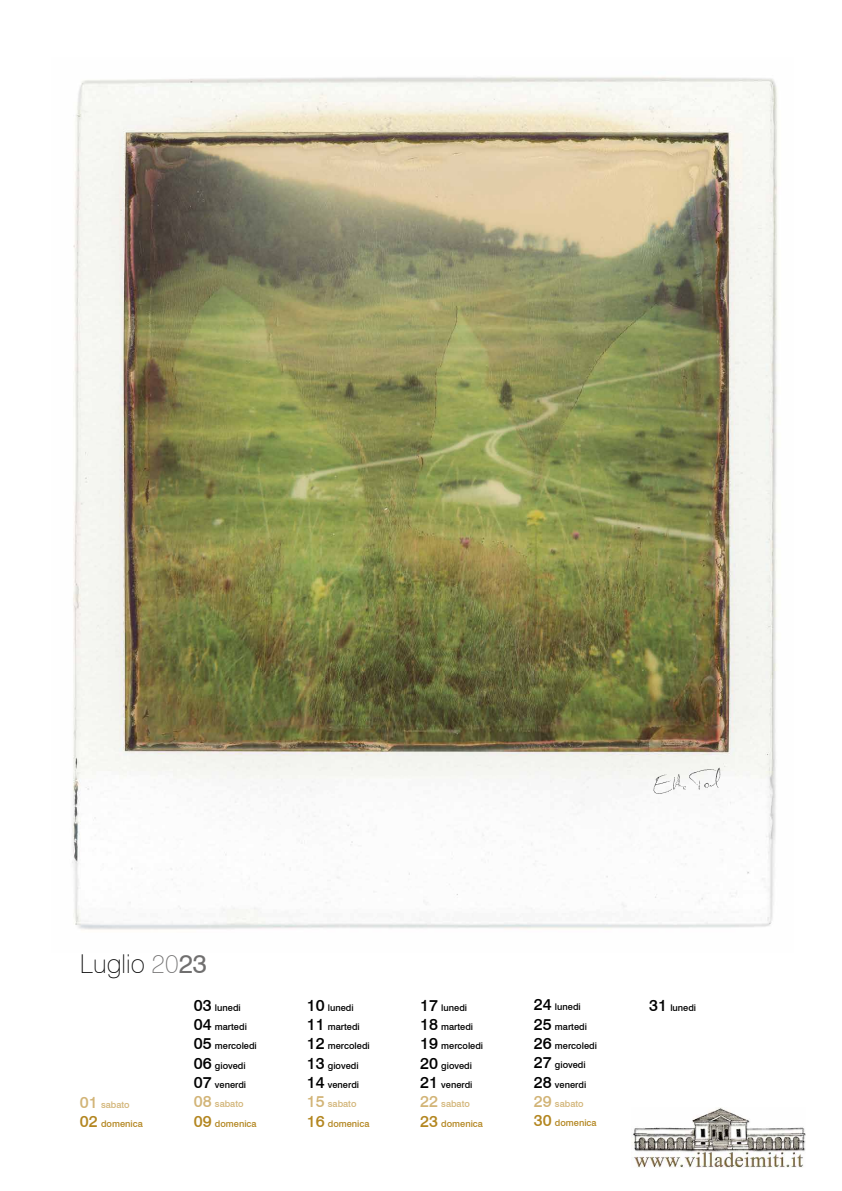
<style>
.page{position:relative;width:842px;height:1191px;background:#fff}
.page>*{position:absolute;margin:0;border:0;box-sizing:border-box;transform-origin:0 0}
.t1{font:100 26px "Swiss 721 BT";color:#000}
.t2{font:500 9.2px/19.3px "Swiss 721 BT";color:#000}
.t3{font:500 9.2px/19.3px "Swiss 721 BT";color:#b38620}
.s1{color:#706f6f}
.s2{font-weight:400;color:#706f6f}
.s3{font-size:16.1px;color:#d2b477}
.s4{color:#d2b477}
.s5{font-size:16.1px}
.s6{font-size:16.1px;color:#b38620}
.s7{color:#b38620}
</style>
<div class="page">
<img style="left:632px;top:1107px;width:174px;height:60px">
<img style="left:72px;top:76px;width:705px;height:854px">
<img style="left:649px;top:766px;width:75px;height:28px">
<h1 class="t1" style="left:80px;top:947px;width:129px">Luglio <span class="s1">20</span><span class="s2">23</span></h1>
<p class="t3" style="left:80px;top:1094px;width:64px"><span class="s3">01</span> <span class="s4">sabato<br></span><span class="s5">02</span> domenica</p>
<p class="t2" style="left:194px;top:997px;width:65px"><span class="s5">03</span> lunedi<br><span class="s5">04</span> martedi<br><span class="s5">05</span> mercoledi<br><span class="s5">06</span> giovedi<br><span class="s5">07</span> venerdi<br><span class="s3">08</span> <span class="s4">sabato<br></span><span class="s6">09</span> <span class="s7">domenica</span></p>
<p class="t2" style="left:307px;top:997px;width:65px"><span class="s5">10</span> lunedi<br><span class="s5">11</span> martedi<br><span class="s5">12</span> mercoledi<br><span class="s5">13</span> giovedi<br><span class="s5">14</span> venerdi<br><span class="s3">15</span> <span class="s4">sabato<br></span><span class="s6">16</span> <span class="s7">domenica</span></p>
<p class="t2" style="left:420px;top:997px;width:65px"><span class="s5">17</span> lunedi<br><span class="s5">18</span> martedi<br><span class="s5">19</span> mercoledi<br><span class="s5">20</span> giovedi<br><span class="s5">21</span> venerdi<br><span class="s3">22</span> <span class="s4">sabato<br></span><span class="s6">23</span> <span class="s7">domenica</span></p>
<p class="t2" style="left:534px;top:997px;width:65px"><span class="s5">24</span> lunedi<br><span class="s5">25</span> martedi<br><span class="s5">26</span> mercoledi<br><span class="s5">27</span> giovedi<br><span class="s5">28</span> venerdi<br><span class="s3">29</span> <span class="s4">sabato<br></span><span class="s6">30</span> <span class="s7">domenica</span></p>
<p class="t2" style="left:649px;top:997px;width:49px"><span class="s5">31</span> lunedi</p>
</div>
